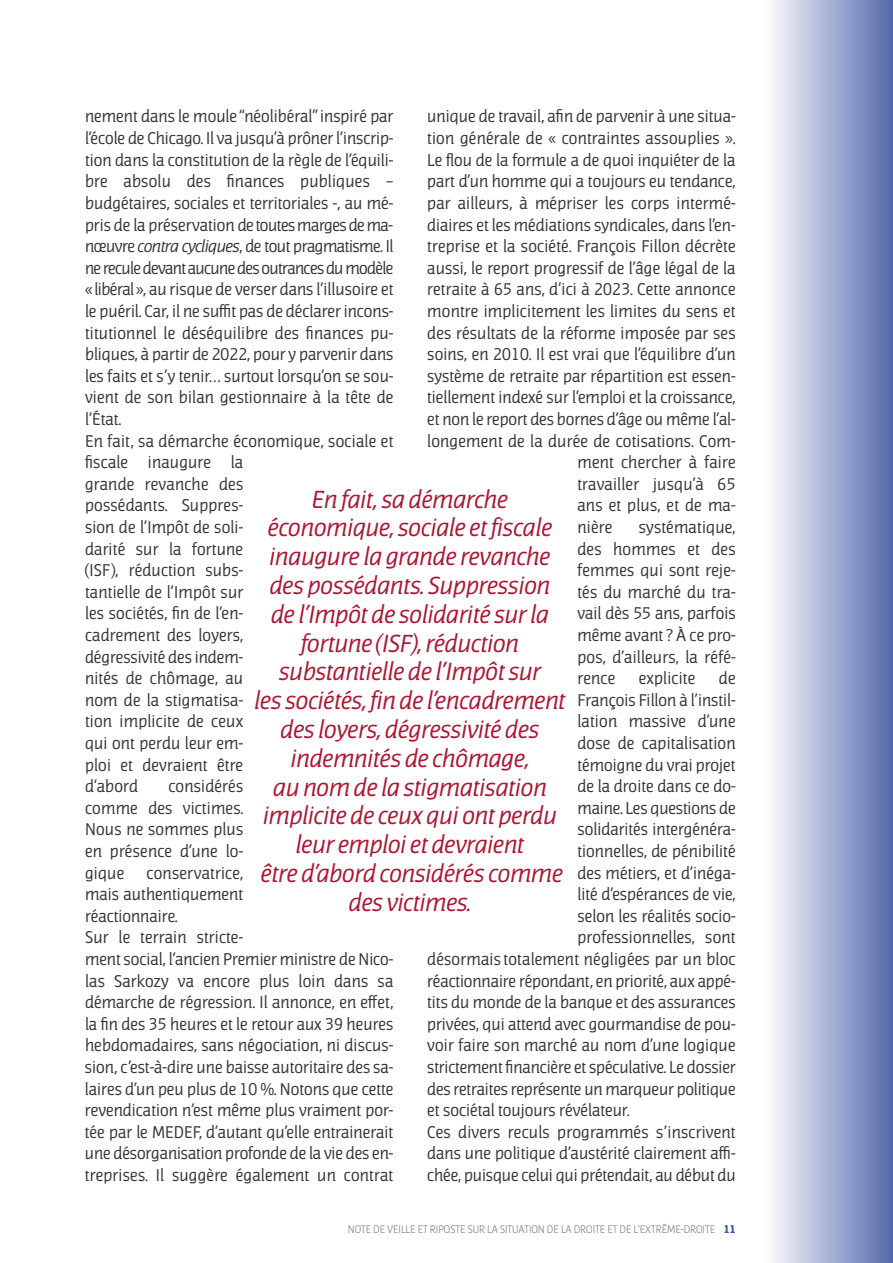
<style>
.page{position:relative;width:893px;height:1263px;background:#fff}
.page>*{position:absolute;margin:0;border:0;box-sizing:border-box;transform-origin:0 0}
.t1{font:italic 24px/28.8px "Jaures";color:#ae1632;text-align:center}
.t2{font:16.5px/21.6px "Jaures";letter-spacing:.005em;color:#39383a}
.t3{font:300 10.5px "Jaures";color:#747475}
.s1{font-style:italic}
.s2{font-weight:900;color:#3f58a2}
</style>
<div class="page">
<div style="left:767px;top:0;width:126px;height:1263px;background:linear-gradient(to right,#fbfcfd,#546aad)"></div>
<p class="t2" style="left:85px;top:106px;width:310px">nement dans le moule“néolibéral”inspiré par l’école de Chicago. Il va jusqu’à prôner l’inscrip&shy;tion dans la constitution de la règle de l’équili&shy;bre absolu des finances publiques – budgétaires, sociales et territoriales -, au mé&shy;pris de la préservation de toutesmargesdema&shy;nœuvre <span class="s1">contra cycliques</span>, de tout pragmatisme. Il nereculedevantaucunedesoutrancesdumodèle « libéral », au risque de verser dans l’illusoire et le puéril. Car, il ne suffit pas de déclarer incons&shy;titutionnel le déséquilibre des finances pu&shy;bliques, à partir de 2022, pour y parvenir dans les faits et s’y tenir… surtout lorsqu’on se sou&shy;vient de son bilan gestionnaire à la tête de l’État.<br>En fait, sa démarche économique, sociale et fiscale inaugure la<br>grande revanche des<br>possédants. Suppres-<br>sion de l’Impôt de soli-<br>darité sur la fortune<br>(ISF), réduction subs-<br>tantielle de l’Impôt sur<br>les sociétés, fin de l’en-<br>cadrement des loyers,<br>dégressivité des indem-<br>nités de chômage, au<br>nom de la stigmatisa-<br>tion implicite de ceux<br>qui ont perdu leur em-<br>ploi et devraient être<br>d’abord</p>
<p class="t2" style="left:427px;top:106px;width:310px">unique de travail, afin de parvenir à une situa-</p>
<p class="t2" style="left:427px;top:128px;width:310px">tion générale de « contraintes assouplies ».</p>
<p class="t2" style="left:427px;top:149px;width:310px">Le flou de la formule a de quoi inquiéter de la</p>
<p class="t2" style="left:427px;top:171px;width:310px">part d’un homme qui a toujours eu tendance,</p>
<p class="t2" style="left:427px;top:192px;width:310px">par ailleurs, à mépriser les corps intermé-</p>
<p class="t2" style="left:427px;top:214px;width:310px">diaires et les médiations syndicales, dans l’en-</p>
<p class="t2" style="left:427px;top:236px;width:310px">treprise et la société. François Fillon décrète</p>
<p class="t2" style="left:427px;top:257px;width:310px">aussi, le report progressif de l’âge légal de la</p>
<p class="t2" style="left:427px;top:279px;width:310px">retraite à 65 ans, d’ici à 2023. Cette annonce</p>
<p class="t2" style="left:427px;top:300px;width:310px">montre implicitement les limites du sens et</p>
<p class="t2" style="left:427px;top:322px;width:310px">des résultats de la réforme imposée par ses</p>
<p class="t2" style="left:427px;top:344px;width:310px">soins, en 2010. Il est vrai que l’équilibre d’un</p>
<p class="t2" style="left:427px;top:365px;width:310px">système de retraite par répartition est essen-</p>
<p class="t2" style="left:427px;top:387px;width:310px">tiellement indexé sur l’emploi et la croissance,</p>
<p class="t2" style="left:427px;top:408px;width:310px">et non le report des bornes d’âge ou même l’al-</p>
<p class="t2" style="left:427px;top:430px;width:310px">longement de la durée de cotisations. Com-</p>
<p class="t2" style="left:577px;top:452px;width:160px">ment chercher à faire</p>
<p class="t2" style="left:577px;top:473px;width:160px">travailler jusqu’à 65</p>
<p class="t2" style="left:577px;top:495px;width:160px">ans et plus, et de ma-</p>
<p class="t2" style="left:577px;top:516px;width:36px">nière</p>
<p class="t1" style="left:255px;top:485px;width:312px">En fait, sa démarche économique, sociale et fiscale inaugure la grande revanche des possédants. Suppression<br>de l’Impôt de solidarité sur la fortune (ISF), réduction substantielle de l’Impôt sur<br>les sociétés, fin de l’encadrement des loyers, dégressivité des indemnités de chômage,<br>au nom de la stigmatisation implicite de ceux qui ont perdu leur emploi et devraient<br>être d’abord considérés comme des victimes.</p>
<p class="t2" style="left:577px;top:516px;width:160px;text-align:justify;text-indent:61px">systématique, des hommes et des femmes qui sont reje&shy;tés du marché du tra&shy;vail dès 55 ans, parfois même avant ? À ce pro&shy;pos, d’ailleurs, la réfé&shy;rence</p>
<p class="t2" style="left:639px;top:668px;width:58px">explicite</p>
<p class="t2" style="left:719px;top:668px;width:18px">de</p>
<p class="t2" style="left:577px;top:689px;width:160px">François Fillon à l’instil-</p>
<p class="t2" style="left:577px;top:711px;width:160px">lation massive d’une</p>
<p class="t2" style="left:577px;top:732px;width:160px">dose de capitalisation</p>
<p class="t2" style="left:577px;top:754px;width:160px">témoigne du vrai projet</p>
<p class="t2" style="left:577px;top:776px;width:160px">de la droite dans ce do-</p>
<p class="t2" style="left:577px;top:797px;width:160px">maine. Les questions de</p>
<p class="t2" style="left:577px;top:819px;width:160px">solidarités intergénéra-</p>
<p class="t2" style="left:577px;top:840px;width:160px">tionnelles, de pénibilité</p>
<p class="t2" style="left:577px;top:862px;width:160px">des métiers, et d’inéga-</p>
<p class="t2" style="left:577px;top:884px;width:160px">lité d’espérances de vie,</p>
<p class="t2" style="left:577px;top:905px;width:160px">selon les réalités socio-</p>
<p class="t2" style="left:577px;top:927px;width:160px">professionnelles, sont</p>
<p class="t2" style="left:427px;top:948px;width:310px">désormais totalement négligées par un bloc</p>
<p class="t2" style="left:427px;top:970px;width:310px">réactionnaire répondant, en priorité, aux appé-</p>
<p class="t2" style="left:427px;top:992px;width:310px">tits du monde de la banque et des assurances</p>
<p class="t2" style="left:427px;top:1013px;width:310px">privées, qui attend avec gourmandise de pou-</p>
<p class="t2" style="left:427px;top:1035px;width:310px">voir faire son marché au nom d’une logique</p>
<p class="t2" style="left:427px;top:1056px;width:310px">strictement financière et spéculative. Le dossier</p>
<p class="t2" style="left:427px;top:1078px;width:310px">des retraites représente un marqueur politique</p>
<p class="t2" style="left:427px;top:1100px;width:204px">et sociétal toujours révélateur.</p>
<p class="t2" style="left:427px;top:1121px;width:310px">Ces divers reculs programmés s’inscrivent</p>
<p class="t2" style="left:427px;top:1143px;width:310px">dans une politique d’austérité clairement affi-</p>
<p class="t2" style="left:427px;top:1164px;width:310px">chée, puisque celui qui prétendait, au début du</p>
<p class="t2" style="left:85px;top:776px;width:160px;text-align:justify;text-indent:83px">considérés comme des victimes.<br>Nous ne sommes plus en présence d’une lo&shy;gique</p>
<p class="t2" style="left:85px;top:862px;width:310px;text-indent:62px">conservatrice,<br>mais authentiquement<br>réactionnaire.<br>Sur le terrain stricte-<br>ment social, l’ancien Premier ministre de Nico&shy;las Sarkozy va encore plus loin dans sa démarche de régression. Il annonce, en effet, la fin des 35 heures et le retour aux 39 heures hebdomadaires, sans négociation, ni discus&shy;sion, c’est-à-dire une baisse autoritaire des sa&shy;laires d’un peu plus de 10 %. Notons que cette revendication n’est même plus vraiment por&shy;tée par le MEDEF, d’autant qu’elle entrainerait une désorganisation profonde de la vie des en&shy;treprises. Il suggère également un contrat</p>
<p class="t3" style="left:348px;top:1223px;width:389px">NOTE DE VEILLE ET RIPOSTE SUR LA SITUATION DE LA DROITE ET DE L’EXTRÊME-DROITE <span class="s2">11</span></p>
</div>
